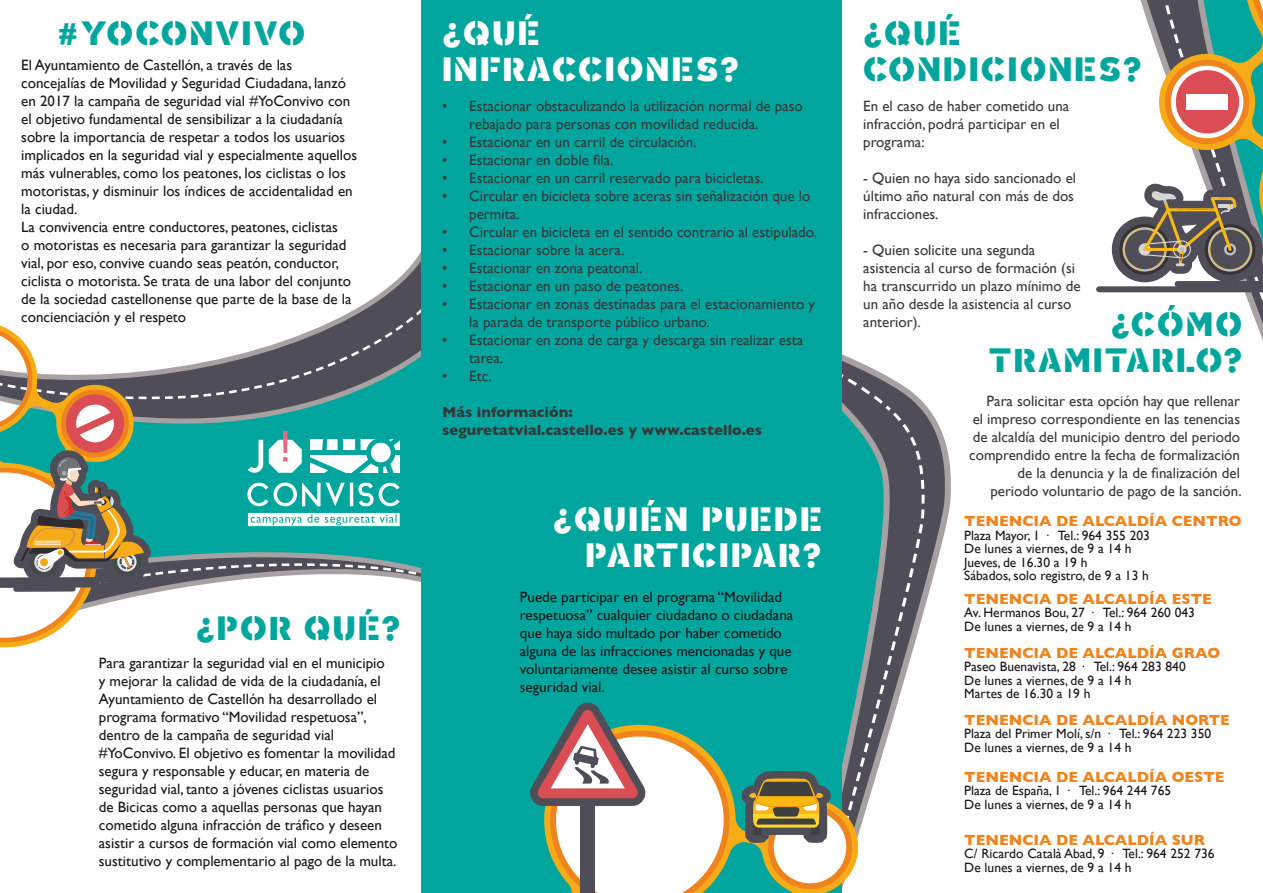
<style>
.page{position:relative;width:1263px;height:893px;background:#fff}
.page>*{position:absolute;margin:0;border:0;box-sizing:border-box;transform-origin:0 0}
.t1{font:30.3px "Sargento Gorila";letter-spacing:.1em;color:#00a69d}
.t2{font:30.3px/36.3px "Sargento Gorila";letter-spacing:.1em;color:#fff;text-align:right}
.t3{font:15px/18px "Gill Sans";color:#1a171c}
.Predeterminado{font:15px/18px "Gill Sans";color:#373838}
.Predeterminado-2{font:700 15px "Gill Sans";color:#ef841e}
.Predeterminado-3{font:700 15px "Gill Sans";color:#373838}
.t4{font:13.5px "Gill Sans";color:#1a171c}
.s1{font-family:"London Two"}
</style>
<div class="page">
<svg style="left:333px;top:252px;width:88px;height:69px"></svg>
<div style="left:421px;top:0;width:421px;height:893px;background:#00a69d"></div>
<svg style="left:926px;top:406px;width:25px;height:197px"></svg>
<svg style="left:1119px;top:0;width:144px;height:340px"></svg>
<div style="left:1177px;top:281px;width:86px;height:6px;background:#4f4d57"></div>
<div style="left:1099px;top:286px;width:164px;height:6px;background:#4f4d57"></div>
<div style="left:1176px;top:70px;width:63px;height:63px;background:#da4d54;border-radius:50%"></div>
<div style="left:1187px;top:94px;width:41px;height:16px;background:#fff"></div>
<svg style="left:530px;top:354px;width:396px;height:539px"></svg>
<svg style="left:0;top:321px;width:421px;height:327px"></svg>
<p class="t1" style="left:57px;top:13px;width:249px"><span class="s1">#</span>YOCONVIVO</p>
<p class="t3" style="left:21px;top:56px;width:337px">El Ayuntamiento de Castellón, a través de las concejalías de Movilidad y Seguridad Ciudadana, lanzó en 2017 la campaña de seguridad vial #YoConvivo con el objetivo fundamental de sensibilizar a la ciudadanía sobre la importancia de respetar a todos los usuarios implicados en la seguridad vial y especialmente aquellos más vulnerables, como los peatones, los ciclistas o los motoristas, y disminuir los índices de accidentalidad en la ciudad.</p>
<p class="t3" style="left:21px;top:218px;width:332px">La convivencia entre conductores, peatones, ciclistas<br>o motoristas es necesaria para garantizar la seguridad vial, por eso, convive cuando seas peatón, conductor, ciclista o motorista. Se trata de una labor del conjunto de la sociedad castellonense que parte de la base de la concienciación y el respeto</p>
<p class="t1" style="left:197px;top:608px;width:205px">¿POR QUÉ?</p>
<p class="t3" style="left:99px;top:654px;width:300px">Para garantizar la seguridad vial en el municipio<br>y mejorar la calidad de vida de la ciudadanía, el Ayuntamiento de Castellón ha desarrollado el programa formativo “Movilidad respetuosa”, dentro de la campaña de seguridad vial #YoConvivo. El objetivo es fomentar la movilidad segura y responsable y educar, en materia de seguridad vial, tanto a jóvenes ciclistas usuarios de Bicicas como a aquellas personas que hayan cometido alguna infracción de tráfico y deseen asistir a cursos de formación vial como elemento sustitutivo y complementario al pago de la multa.</p>
<p class="t2" style="left:443px;top:14px;width:98px">¿QUÉ</p>
<p class="t2" style="left:443px;top:51px;width:297px">INFRACCIONES?</p>
<p class="Predeterminado" style="left:469px;top:97px;width:335px;text-indent:-27px">• Estacionar obstaculizando la utilización normal de paso rebajado para personas con movilidad reducida.</p>
<p class="Predeterminado" style="left:442px;top:133px;width:256px">• Estacionar en un carril de circulación.</p>
<p class="Predeterminado" style="left:442px;top:151px;width:173px">• Estacionar en doble fila.</p>
<p class="Predeterminado" style="left:442px;top:169px;width:323px">• Estacionar en un carril reservado para bicicletas.</p>
<p class="Predeterminado" style="left:469px;top:187px;width:342px;text-indent:-27px">• Circular en bicicleta sobre aceras sin señalización que lo permita.</p>
<p class="Predeterminado" style="left:442px;top:223px;width:376px">• Circular en bicicleta en el sentido contrario al estipulado.</p>
<p class="Predeterminado" style="left:442px;top:241px;width:184px">• Estacionar sobre la acera.</p>
<p class="Predeterminado" style="left:442px;top:259px;width:202px">• Estacionar en zona peatonal.</p>
<p class="Predeterminado" style="left:442px;top:277px;width:243px">• Estacionar en un paso de peatones.</p>
<p class="Predeterminado" style="left:469px;top:295px;width:347px;text-indent:-27px">• Estacionar en zonas destinadas para el estacionamiento y la parada de transporte público urbano.</p>
<p class="Predeterminado" style="left:469px;top:331px;width:336px;text-indent:-27px">• Estacionar en zona de carga y descarga sin realizar esta tarea.</p>
<p class="Predeterminado" style="left:442px;top:367px;width:51px">• Etc.</p>
<p class="Predeterminado-3" style="left:442px;top:404px;width:132px">Más información:</p>
<p class="Predeterminado-3" style="left:442px;top:422px;width:321px">seguretatvial.castello.es y www.castello.es</p>
<p class="t2" style="left:554px;top:501px;width:269px">¿QUIÉN PUEDE<br>PARTICIPAR?</p>
<p class="t3" style="left:520px;top:588px;width:275px">Puede participar en el programa “Movilidad respetuosa” cualquier ciudadano o ciudadana que haya sido multado por haber cometido alguna de las infracciones mencionadas y que voluntariamente desee asistir al curso sobre seguridad vial.</p>
<p class="t1" style="left:864px;top:13px;width:98px">¿QUÉ</p>
<p class="t1" style="left:864px;top:49px;width:279px">CONDICIONES?</p>
<p class="Predeterminado" style="left:863px;top:97px;width:208px">En el caso de haber cometido una infracción, podrá participar en el programa:</p>
<p class="Predeterminado" style="left:863px;top:169px;width:214px">- Quien no haya sido sancionado el último año natural con más de dos infracciones.</p>
<p class="Predeterminado" style="left:863px;top:241px;width:219px">- Quien solicite una segunda asistencia al curso de formación (si ha transcurrido un plazo mínimo de un año desde la asistencia al curso anterior).</p>
<p class="t1" style="left:1111px;top:304px;width:132px">¿CÓMO</p>
<p class="t1" style="left:989px;top:341px;width:254px">TRAMITARLO?</p>
<p class="Predeterminado" style="left:969px;top:392px;width:274px;text-align:right">Para solicitar esta opción hay que rellenar<br>el impreso correspondiente en las tenencias de alcaldía del municipio dentro del periodo comprendido entre la fecha de formalización de la denuncia y la de finalización del periodo voluntario de pago de la sanción.</p>
<p class="Predeterminado-2" style="left:964px;top:513px;width:279px">TENENCIA DE ALCALDÍA CENTRO</p>
<p class="t4" style="left:964px;top:527px;width:187px">Plaza Mayor, 1 · Tel.: 964 355 203</p>
<p class="t4" style="left:964px;top:541px;width:169px">De lunes a viernes, de 9 a 14 h</p>
<p class="t4" style="left:964px;top:554px;width:125px">Jueves, de 16.30 a 19 h</p>
<p class="t4" style="left:964px;top:568px;width:186px">Sábados, solo registro, de 9 a 13 h</p>
<p class="Predeterminado-2" style="left:964px;top:590px;width:249px">TENENCIA DE ALCALDÍA ESTE</p>
<p class="t4" style="left:964px;top:605px;width:232px">Av. Hermanos Bou, 27 · Tel.: 964 260 043</p>
<p class="t4" style="left:964px;top:618px;width:169px">De lunes a viernes, de 9 a 14 h</p>
<p class="Predeterminado-2" style="left:964px;top:644px;width:257px">TENENCIA DE ALCALDÍA GRAO</p>
<p class="t4" style="left:964px;top:659px;width:223px">Paseo Buenavista, 28 · Tel.: 964 283 840</p>
<p class="t4" style="left:964px;top:672px;width:169px">De lunes a viernes, de 9 a 14 h</p>
<p class="t4" style="left:964px;top:686px;width:128px">Martes de 16.30 a 19 h</p>
<p class="Predeterminado-2" style="left:964px;top:711px;width:267px">TENENCIA DE ALCALDÍA NORTE</p>
<p class="t4" style="left:964px;top:726px;width:248px">Plaza del Primer Molí, s/n · Tel.: 964 223 350</p>
<p class="t4" style="left:964px;top:739px;width:169px">De lunes a viernes, de 9 a 14 h</p>
<p class="Predeterminado-2" style="left:964px;top:768px;width:262px">TENENCIA DE ALCALDÍA OESTE</p>
<p class="t4" style="left:964px;top:783px;width:208px">Plaza de España, 1 · Tel.: 964 244 765</p>
<p class="t4" style="left:964px;top:796px;width:169px">De lunes a viernes, de 9 a 14 h</p>
<p class="Predeterminado-2" style="left:964px;top:831px;width:242px">TENENCIA DE ALCALDÍA SUR</p>
<p class="t4" style="left:964px;top:846px;width:252px">C/ Ricardo Català Abad, 9 · Tel.: 964 252 736</p>
<p class="t4" style="left:964px;top:859px;width:169px">De lunes a viernes, de 9 a 14 h</p>
</div>
